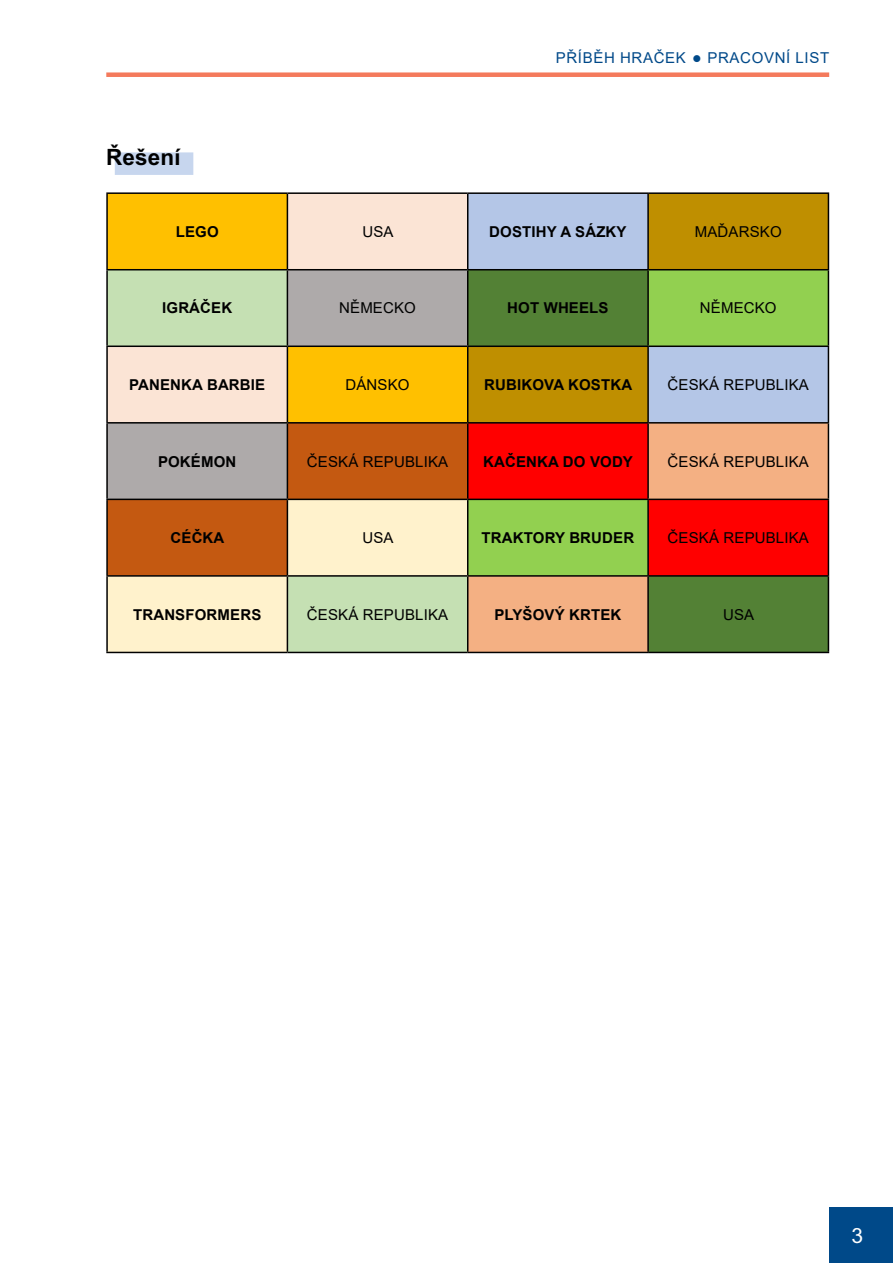
<style>
.page{position:relative;width:893px;height:1263px;background:#fff}
.page>*{position:absolute;margin:0;border:0;box-sizing:border-box;transform-origin:0 0}
.t1{font:700 22.5px "Arial MT Pro";letter-spacing:.01em;color:#000}
.t2{font:21px "Arial MT Pro";color:#fff}
.t3{font:700 15px "Arial";letter-spacing:.01em;color:#000}
.t4{font:15px "Arial";letter-spacing:.01em;color:#000}
.t5{font:15px "Arial";letter-spacing:.045em;color:#004989}
</style>
<div class="page">
<div style="left:829px;top:1207px;width:64px;height:56px;background:#004989"></div>
<div style="left:106px;top:72px;width:723px;height:5px;background:#f47a5c"></div>
<div style="left:115px;top:152px;width:78px;height:23px;background:#c7d6ee"></div>
<svg style="left:108px;top:194px;width:359px;height:75px;fill:#fbc000"></svg>
<svg style="left:468px;top:194px;width:360px;height:75px"></svg>
<svg style="left:108px;top:270px;width:359px;height:152px"></svg>
<svg style="left:468px;top:270px;width:360px;height:152px"></svg>
<svg style="left:108px;top:424px;width:359px;height:75px"></svg>
<svg style="left:468px;top:424px;width:360px;height:228px"></svg>
<svg style="left:108px;top:500px;width:359px;height:152px"></svg>
<hr style="left:106px;top:192px;width:181px;height:2px;background:#000">
<hr style="left:106px;top:194px;width:2px;height:75px;background:#000">
<hr style="left:287px;top:192px;width:181px;height:2px;background:#000">
<hr style="left:287px;top:194px;width:1px;height:75px;background:#000">
<hr style="left:468px;top:192px;width:180px;height:2px;background:#000">
<hr style="left:467px;top:194px;width:1px;height:75px;background:#000">
<hr style="left:648px;top:192px;width:181px;height:2px;background:#000">
<hr style="left:647px;top:194px;width:2px;height:75px;background:#000">
<hr style="left:828px;top:194px;width:1px;height:75px;background:#000">
<hr style="left:106px;top:269px;width:181px;height:1px;background:#000">
<hr style="left:106px;top:270px;width:2px;height:75px;background:#000">
<hr style="left:287px;top:269px;width:181px;height:1px;background:#000">
<hr style="left:287px;top:270px;width:1px;height:75px;background:#000">
<hr style="left:468px;top:269px;width:180px;height:1px;background:#000">
<hr style="left:467px;top:270px;width:1px;height:75px;background:#000">
<hr style="left:648px;top:269px;width:181px;height:1px;background:#000">
<hr style="left:647px;top:270px;width:2px;height:75px;background:#000">
<hr style="left:828px;top:270px;width:1px;height:75px;background:#000">
<hr style="left:106px;top:345px;width:181px;height:2px;background:#000">
<hr style="left:106px;top:347px;width:2px;height:75px;background:#000">
<hr style="left:287px;top:345px;width:181px;height:2px;background:#000">
<hr style="left:287px;top:347px;width:1px;height:75px;background:#000">
<hr style="left:468px;top:345px;width:180px;height:2px;background:#000">
<hr style="left:467px;top:347px;width:1px;height:75px;background:#000">
<hr style="left:648px;top:345px;width:181px;height:2px;background:#000">
<hr style="left:647px;top:347px;width:2px;height:75px;background:#000">
<hr style="left:828px;top:347px;width:1px;height:75px;background:#000">
<hr style="left:106px;top:422px;width:181px;height:2px;background:#000">
<hr style="left:106px;top:424px;width:2px;height:75px;background:#000">
<hr style="left:287px;top:422px;width:181px;height:2px;background:#000">
<hr style="left:287px;top:424px;width:1px;height:75px;background:#000">
<hr style="left:468px;top:422px;width:180px;height:2px;background:#000">
<hr style="left:467px;top:424px;width:1px;height:75px;background:#000">
<hr style="left:648px;top:422px;width:181px;height:2px;background:#000">
<hr style="left:647px;top:424px;width:2px;height:75px;background:#000">
<hr style="left:828px;top:424px;width:1px;height:75px;background:#000">
<hr style="left:106px;top:499px;width:181px;height:1px;background:#000">
<hr style="left:106px;top:500px;width:2px;height:75px;background:#000">
<hr style="left:287px;top:499px;width:181px;height:1px;background:#000">
<hr style="left:287px;top:500px;width:1px;height:75px;background:#000">
<hr style="left:468px;top:499px;width:180px;height:1px;background:#000">
<hr style="left:467px;top:500px;width:1px;height:75px;background:#000">
<hr style="left:648px;top:499px;width:181px;height:1px;background:#000">
<hr style="left:647px;top:500px;width:2px;height:75px;background:#000">
<hr style="left:828px;top:500px;width:1px;height:75px;background:#000">
<hr style="left:106px;top:575px;width:181px;height:2px;background:#000">
<hr style="left:106px;top:577px;width:2px;height:75px;background:#000">
<hr style="left:287px;top:575px;width:181px;height:2px;background:#000">
<hr style="left:287px;top:577px;width:1px;height:75px;background:#000">
<hr style="left:468px;top:575px;width:180px;height:2px;background:#000">
<hr style="left:467px;top:577px;width:1px;height:75px;background:#000">
<hr style="left:648px;top:575px;width:181px;height:2px;background:#000">
<hr style="left:647px;top:577px;width:2px;height:75px;background:#000">
<hr style="left:828px;top:577px;width:1px;height:75px;background:#000">
<hr style="left:106px;top:652px;width:181px;height:1px;background:#000">
<hr style="left:287px;top:652px;width:181px;height:1px;background:#000">
<hr style="left:468px;top:652px;width:180px;height:1px;background:#000">
<hr style="left:648px;top:652px;width:181px;height:1px;background:#000">
<h1 class="t1" style="left:106px;top:144px;width:76px">Řešení</h1>
<p class="t5" style="left:556px;top:48px;width:275px">PŘÍBĚH HRAČEK ● PRACOVNÍ LIST</p>
<p class="t3" style="left:176px;top:221px;width:44px">LEGO</p>
<p class="t4" style="left:362px;top:221px;width:33px">USA</p>
<p class="t3" style="left:489px;top:221px;width:139px">DOSTIHY A SÁZKY</p>
<p class="t4" style="left:695px;top:221px;width:88px">MAĎARSKO</p>
<p class="t3" style="left:162px;top:298px;width:72px">IGRÁČEK</p>
<p class="t4" style="left:339px;top:298px;width:78px">NĚMECKO</p>
<p class="t3" style="left:507px;top:298px;width:103px">HOT WHEELS</p>
<p class="t4" style="left:700px;top:298px;width:78px">NĚMECKO</p>
<p class="t3" style="left:129px;top:374px;width:138px">PANENKA BARBIE</p>
<p class="t4" style="left:345px;top:374px;width:66px">DÁNSKO</p>
<p class="t3" style="left:484px;top:374px;width:149px">RUBIKOVA KOSTKA</p>
<p class="t4" style="left:668px;top:374px;width:143px">ČESKÁ REPUBLIKA</p>
<p class="t3" style="left:158px;top:451px;width:80px">POKÉMON</p>
<p class="t4" style="left:307px;top:451px;width:143px">ČESKÁ REPUBLIKA</p>
<p class="t3" style="left:483px;top:451px;width:151px">KAČENKA DO VODY</p>
<p class="t4" style="left:668px;top:451px;width:143px">ČESKÁ REPUBLIKA</p>
<p class="t3" style="left:171px;top:527px;width:55px">CÉČKA</p>
<p class="t4" style="left:362px;top:527px;width:33px">USA</p>
<p class="t3" style="left:482px;top:527px;width:154px">TRAKTORY BRUDER</p>
<p class="t4" style="left:668px;top:527px;width:143px">ČESKÁ REPUBLIKA</p>
<p class="t3" style="left:133px;top:604px;width:130px">TRANSFORMERS</p>
<p class="t4" style="left:307px;top:604px;width:143px">ČESKÁ REPUBLIKA</p>
<p class="t3" style="left:494px;top:604px;width:129px">PLYŠOVÝ KRTEK</p>
<p class="t4" style="left:723px;top:604px;width:33px">USA</p>
<h2 class="t2" style="left:851px;top:1224px;width:13px">3</h2>
</div>
